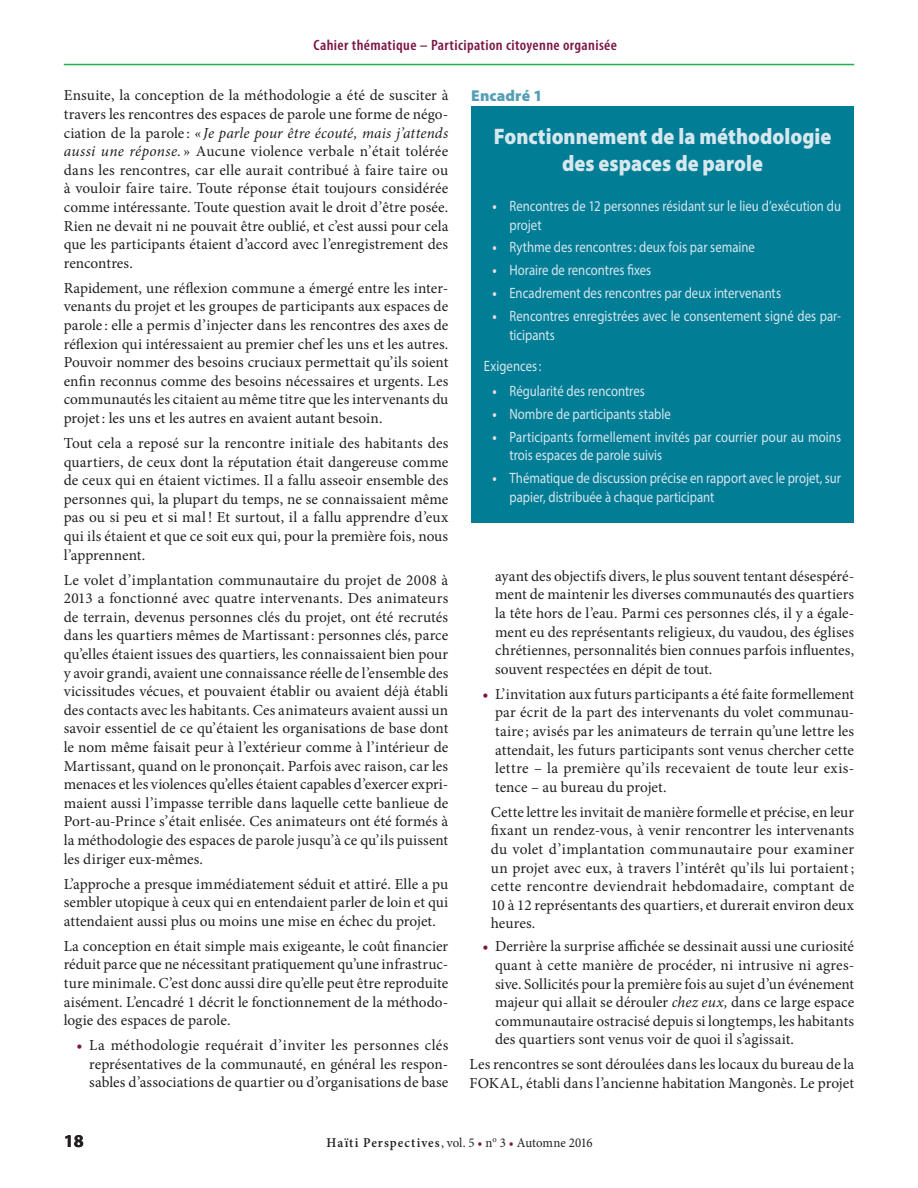
<style>
.page{position:relative;width:918px;height:1188px;background:#fff}
.page>*{position:absolute;margin:0;border:0;box-sizing:border-box;transform-origin:0 0}
._71_encadré_Ti{font:900 22.5px/27px "Myriad Pro";color:#d7e7ee;text-align:center;scale:.9 1}
.t1{font:700 18px "Myriad Pro";color:#231f20}
._49_____titre_figure{font:900 15.75px "Myriad Pro";letter-spacing:.005em;color:#559fb6}
._01_tx{font:15.3px/18.6px "Minion Pro";color:#231f20;text-align:justify}
._04_tx_a{font:15.3px/18.6px "Minion Pro";letter-spacing:.005em;color:#231f20;text-align:justify}
._75_TX_encadré{font:15px/18.6px "Myriad Pro";color:#d7e7ee;scale:.85 1}
.t2{font:600 condensed 15px "Myriad Pro";letter-spacing:.025em;color:#7b1545;scale:1.05 1}
.t3{font:13.5px "Minion Pro";color:#231f20;scale:.95 1}
.s1{font-style:italic}
.s2{font-weight:700;color:#7b1545}
.s3{font-weight:700;color:#ebdddf}
.s4{font-weight:600}
.s5{color:#7b1545}
</style>
<div class="page">
<hr style="left:64px;top:64px;width:790px;height:1px;background:#1fb04f">
<div style="left:471px;top:106px;width:383px;height:417px;background:#017d96"></div>
<p class="t2" style="left:314px;top:36px;width:290px">Cahier thématique – Participation citoyenne organisée</p>
<p class="_01_tx" style="left:64px;top:86px;width:386px">Ensuite, la conception de la méthodologie a été de susciter à travers les rencontres des espaces de parole une forme de négo&shy;ciation de la parole : « <span class="s1">Je parle pour être écouté, mais j’attends aussi une réponse.</span> » Aucune violence verbale n’était tolérée dans les rencontres, car elle aurait contribué à faire taire ou à vouloir faire taire. Toute réponse était toujours considérée comme intéressante. Toute question avait le droit d’être posée.<br>Rien ne devait ni ne pouvait être oublié, et c’est aussi pour cela que les participants étaient d’accord avec l’enregistrement des rencontres.</p>
<p class="_01_tx" style="left:64px;top:279px;width:386px">Rapidement, une réflexion commune a émergé entre les inter&shy;venants du projet et les groupes de participants aux espaces de parole : elle a permis d’injecter dans les rencontres des axes de réflexion qui intéressaient au premier chef les uns et les autres.<br>Pouvoir nommer des besoins cruciaux permettait qu’ils soient enfin reconnus comme des besoins nécessaires et urgents. Les communautés les citaient au même titre que les intervenants du projet: les uns et les autres en avaient autant besoin.</p>
<p class="_01_tx" style="left:64px;top:434px;width:386px">Tout cela a reposé sur la rencontre initiale des habitants des quartiers, de ceux dont la réputation était dangereuse comme de ceux qui en étaient victimes. Il a fallu asseoir ensemble des personnes qui, la plupart du temps, ne se connaissaient même pas ou si peu et si mal! Et surtout, il a fallu apprendre d’eux qui ils étaient et que ce soit eux qui, pour la première fois, nous l’apprennent.</p>
<p class="_01_tx" style="left:64px;top:570px;width:386px">Le volet d’implantation communautaire du projet de 2008 à 2013 a fonctionné avec quatre intervenants. Des animateurs de terrain, devenus personnes clés du projet, ont été recrutés dans les quartiers mêmes de Martissant: personnes clés, parce qu’elles étaient issues des quartiers, les connaissaient bien pour y avoir grandi, avaient une connaissance réelle de l’ensemble des vicissitudes vécues, et pouvaient établir ou avaient déjà établi des contacts avec les habitants. Ces animateurs avaient aussi un savoir essentiel de ce qu’étaient les organisations de base dont le nom même faisait peur à l’extérieur comme à l’intérieur de Martissant, quand on le prononçait. Parfois avec raison, car les menaces et les violences qu’elles étaient capables d’exercer expri&shy;maient aussi l’impasse terrible dans laquelle cette banlieue de Port-au-Prince s’était enlisée. Ces animateurs ont été formés à la méthodologie des espaces de parole jusqu’à ce qu’ils puissent les diriger eux-mêmes.</p>
<p class="_01_tx" style="left:64px;top:874px;width:386px">L’approche a presque immédiatement séduit et attiré. Elle a pu sembler utopique à ceux qui en entendaient parler de loin et qui attendaient aussi plus ou moins une mise en échec du projet.</p>
<p class="_01_tx" style="left:64px;top:937px;width:386px">La conception en était simple mais exigeante, le coût financier réduit parce que ne nécessitant pratiquement qu’une infrastruc&shy;ture minimale. C’est donc aussi dire qu’elle peut être reproduite aisément. L’encadré 1 décrit le fonctionnement de la méthodo&shy;logie des espaces de parole.</p>
<p class="_01_tx" style="left:89px;top:1036px;width:361px;text-indent:-13px"><span class="s2">•</span> La méthodologie requérait d’inviter les personnes clés représentatives de la communauté, en général les respon&shy;sables d’associations de quartier ou d’organisations de base</p>
<p class="_49_____titre_figure" style="left:471px;top:87px;width:73px">Encadré 1</p>
<p class="_71_encadré_Ti" style="left:494px;top:123px;width:377px">Fonctionnement de la méthodologie des espaces de parole</p>
<p class="_75_TX_encadré" style="left:509px;top:196px;width:392px;text-indent:-17px"><span class="s3">•</span> Rencontres de 12 personnes résidant sur le lieu d’exécution du projet</p>
<p class="_75_TX_encadré" style="left:492px;top:238px;width:310px"><span class="s3">•</span> Rythme des rencontres: deux fois par semaine</p>
<p class="_75_TX_encadré" style="left:492px;top:261px;width:188px"><span class="s3">•</span> Horaire de rencontres fixes</p>
<p class="_75_TX_encadré" style="left:492px;top:284px;width:341px"><span class="s3">•</span> Encadrement des rencontres par deux intervenants</p>
<p class="_75_TX_encadré" style="left:509px;top:306px;width:392px;text-indent:-17px"><span class="s3">•</span> Rencontres enregistrées avec le consentement signé des par&shy;ticipants</p>
<p class="_75_TX_encadré" style="left:484px;top:356px;width:69px">Exigences:</p>
<p class="_75_TX_encadré" style="left:492px;top:381px;width:181px"><span class="s3">•</span> Régularité des rencontres</p>
<p class="_75_TX_encadré" style="left:492px;top:404px;width:211px"><span class="s3">•</span> Nombre de participants stable</p>
<p class="_75_TX_encadré" style="left:509px;top:427px;width:392px;text-indent:-17px"><span class="s3">•</span> Participants formellement invités par courrier pour au moins trois espaces de parole suivis</p>
<p class="_75_TX_encadré" style="left:509px;top:469px;width:392px;text-indent:-17px"><span class="s3">•</span> Thématique de discussion précise en rapport avec le projet, sur papier, distribuée à chaque participant</p>
<p class="_01_tx" style="left:495px;top:567px;width:361px">ayant des objectifs divers, le plus souvent tentant désespéré&shy;ment de maintenir les diverses communautés des quartiers la tête hors de l’eau. Parmi ces personnes clés, il y a égale&shy;ment eu des représentants religieux, du vaudou, des églises chrétiennes, personnalités bien connues parfois influentes, souvent respectées en dépit de tout.</p>
<p class="_01_tx" style="left:495px;top:685px;width:361px;text-indent:-13px"><span class="s2">•</span> L’invitation aux futurs participants a été faite formellement par écrit de la part des intervenants du volet communau&shy;taire ; avisés par les animateurs de terrain qu’une lettre les attendait, les futurs participants sont venus chercher cette lettre – la première qu’ils recevaient de toute leur exis&shy;tence – au bureau du projet.</p>
<p class="_04_tx_a" style="left:491px;top:803px;width:365px">Cette lettre les invitait de manière formelle et précise, en leur fixant un rendez-vous, à venir rencontrer les intervenants du volet d’implantation communautaire pour examiner un projet avec eux, à travers l’intérêt qu’ils lui portaient; cette rencontre deviendrait hebdomadaire, comptant de 10 à 12 représentants des quartiers, et durerait environ deux heures.</p>
<p class="_01_tx" style="left:495px;top:937px;width:361px;text-indent:-13px"><span class="s2">•</span> Derrière la surprise affichée se dessinait aussi une curiosité quant à cette manière de procéder, ni intrusive ni agres&shy;sive. Sollicités pour la première fois au sujet d’un événement majeur qui allait se dérouler <span class="s1">chez eux,</span> dans ce large espace communautaire ostracisé depuis si longtemps, les habitants des quartiers sont venus voir de quoi il s’agissait.</p>
<p class="_01_tx" style="left:470px;top:1055px;width:386px">Les rencontres se sont déroulées dans les locaux du bureau de la<br>FOKAL, établi dans l’ancienne habitation Mangonès. Le projet</p>
<p class="t1" style="left:64px;top:1130px;width:21px">18</p>
<p class="t3" style="left:327px;top:1134px;width:282px"><span class="s4">Haïti Perspectives</span>, vol. 5 <span class="s5">•</span> n<sup>o</sup> 3 <span class="s5">•</span> Automne 2016</p>
</div>
